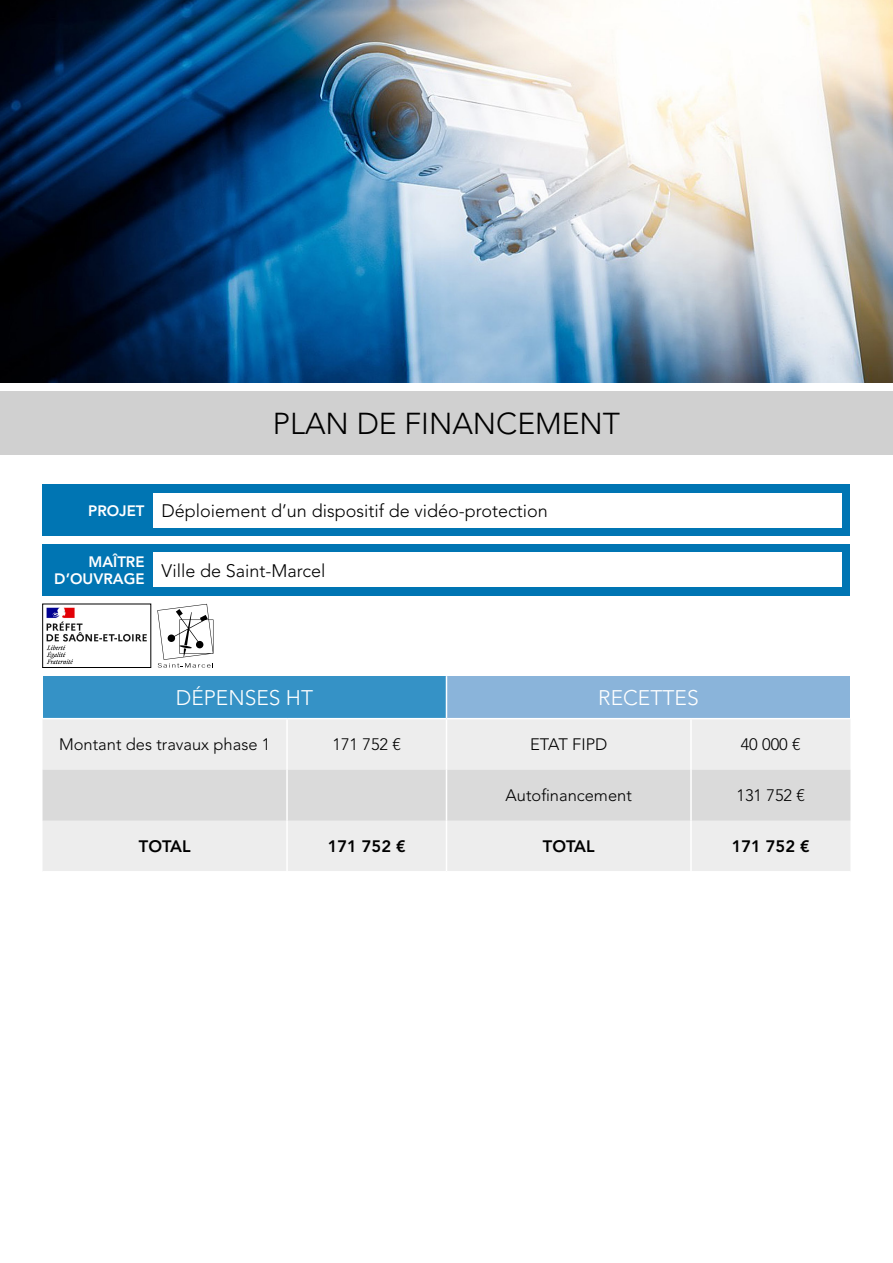
<style>
.page{position:relative;width:893px;height:1263px;background:#fff}
.page>*{position:absolute;margin:0;border:0;box-sizing:border-box;transform-origin:0 0}
.t1{font:300 30px "Avenir LT Std";color:#000}
.t2{font:300 21px "Avenir LT Std";color:#fff}
.t3{font:300 18px "Avenir LT Std";color:#000}
.t4{font:300 16.5px "Avenir LT Std";color:#000}
.t5{font:800 16.5px "Avenir LT Std";color:#000}
.t6{font:800 15px/16.5px "Avenir LT Std";color:#fff;text-align:right}
</style>
<div class="page">
<div style="left:43px;top:485px;width:807px;height:51px;background:#0075b3"></div>
<img style="left:0;top:0;width:893px;height:383px">
<div style="left:0;top:391px;width:893px;height:64px;background:#d0d0d0"></div>
<div style="left:43px;top:676px;width:403px;height:43px;background:#3592c6"></div>
<div style="left:446px;top:676px;width:404px;height:43px;background:#8ab4da"></div>
<div style="left:43px;top:719px;width:807px;height:152px;background:#ededed"></div>
<div style="left:43px;top:770px;width:807px;height:51px;background:#dadada"></div>
<hr style="left:43px;top:718px;width:244px;height:1px;background:#fff">
<hr style="left:287px;top:718px;width:159px;height:1px;background:#fff">
<hr style="left:286px;top:719px;width:2px;height:51px;background:#fff">
<hr style="left:446px;top:718px;width:245px;height:1px;background:#fff">
<hr style="left:691px;top:718px;width:159px;height:1px;background:#fff">
<hr style="left:690px;top:719px;width:2px;height:51px;background:#fff">
<hr style="left:286px;top:770px;width:2px;height:51px;background:#fff">
<hr style="left:690px;top:770px;width:2px;height:51px;background:#fff">
<hr style="left:286px;top:821px;width:2px;height:50px;background:#fff">
<hr style="left:690px;top:821px;width:2px;height:50px;background:#fff">
<hr style="left:446px;top:676px;width:1px;height:42px;background:#fff">
<hr style="left:446px;top:719px;width:1px;height:51px;background:#fff">
<hr style="left:446px;top:770px;width:1px;height:51px;background:#fff">
<hr style="left:446px;top:821px;width:1px;height:50px;background:#fff">
<img style="left:46px;top:607px;width:101px;height:58px">
<div style="left:43px;top:604px;width:108px;height:64px;border:1px solid #000"></div>
<svg style="left:157px;top:604px;width:57px;height:64px"></svg>
<div style="left:43px;top:544px;width:807px;height:51px;background:#0075b3"></div>
<div style="left:153px;top:493px;width:689px;height:34px;background:#fff"></div>
<div style="left:153px;top:553px;width:689px;height:34px;background:#fff"></div>
<h1 class="t1" style="left:273px;top:406px;width:349px">PLAN DE FINANCEMENT</h1>
<p class="t6" style="left:88px;top:502px;width:58px">PROJET</p>
<p class="t6" style="left:54px;top:554px;width:92px">MAÎTRE<br>D’OUVRAGE</p>
<p class="t3" style="left:162px;top:500px;width:388px">Déploiement d’un dispositif de vidéo-protection</p>
<p class="t3" style="left:162px;top:560px;width:165px">Ville de Saint-Marcel</p>
<p class="t2" style="left:176px;top:686px;width:139px">DÉPENSES HT</p>
<p class="t2" style="left:598px;top:686px;width:102px">RECETTES</p>
<p class="t4" style="left:59px;top:735px;width:213px">Montant des travaux phase 1</p>
<p class="t4" style="left:332px;top:735px;width:70px">171 752 €</p>
<p class="t4" style="left:530px;top:735px;width:79px">ETAT FIPD</p>
<p class="t4" style="left:741px;top:735px;width:62px">40 000 €</p>
<p class="t4" style="left:506px;top:786px;width:128px">Autofinancement</p>
<p class="t4" style="left:736px;top:786px;width:70px">131 752 €</p>
<p class="t5" style="left:139px;top:837px;width:53px">TOTAL</p>
<p class="t5" style="left:328px;top:837px;width:80px">171 752 €</p>
<p class="t5" style="left:543px;top:837px;width:53px">TOTAL</p>
<p class="t5" style="left:732px;top:837px;width:80px">171 752 €</p>
</div>
